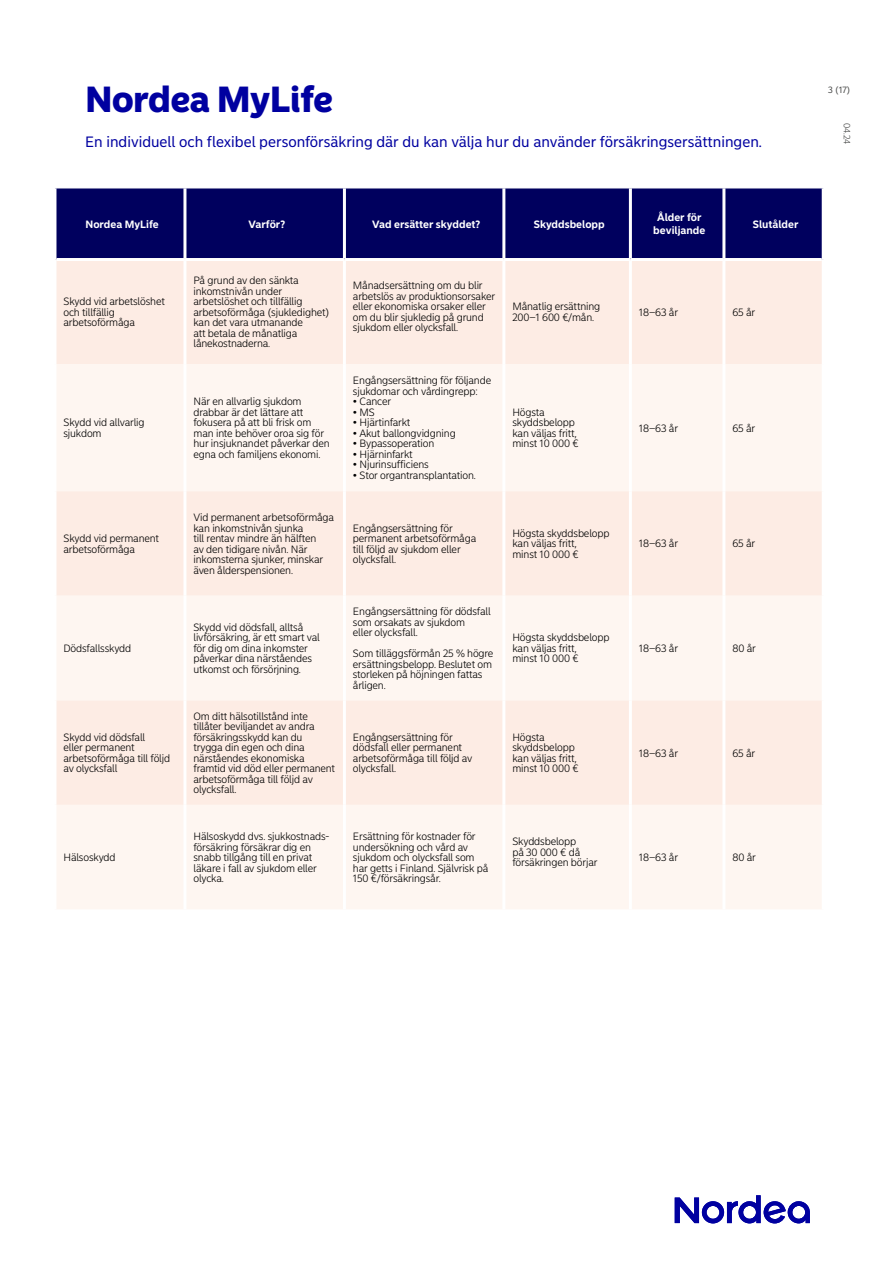
<style>
.page{position:relative;width:893px;height:1263px;background:#fff}
.page>*{position:absolute;margin:0;border:0;box-sizing:border-box;transform-origin:0 0}
.A4_headline__B4___H2{font:900 36px "Nordea Sans Large";color:#0000a0}
.Taulukko_leipis__P{font:14.85px "Nordea Sans Small";color:#0000a0}
.Sivu_3_taulukko_leipis__P{font:300 10.5px/10.5px "Nordea Sans Small";letter-spacing:-.015em;color:#000}
.Table_main_header__P{font:700 10.5px/13.2px "Nordea Sans Small";color:#fff;text-align:center}
.t1{font:9px "Nordea Sans Small";color:#474847}
.t2{font:300 9px "Nordea Sans Small";color:#474847}
</style>
<div class="page">
<div style="left:56px;top:189px;width:766px;height:69px;background:#00005e"></div>
<div style="left:56px;top:261px;width:766px;height:103px;background:#fdece4"></div>
<svg style="left:56px;top:364px;width:766px;height:545px;fill:#fef6f1"></svg>
<hr style="left:183px;top:188px;width:3px;height:70px;background:#fff">
<hr style="left:343px;top:188px;width:3px;height:70px;background:#fff">
<hr style="left:502px;top:188px;width:3px;height:70px;background:#fff">
<hr style="left:629px;top:188px;width:3px;height:70px;background:#fff">
<hr style="left:722px;top:188px;width:3px;height:70px;background:#fff">
<hr style="left:183px;top:261px;width:3px;height:103px;background:#fff">
<hr style="left:343px;top:261px;width:3px;height:103px;background:#fff">
<hr style="left:502px;top:261px;width:3px;height:103px;background:#fff">
<hr style="left:183px;top:491px;width:3px;height:105px;background:#fff">
<hr style="left:343px;top:491px;width:3px;height:105px;background:#fff">
<hr style="left:502px;top:491px;width:3px;height:105px;background:#fff">
<hr style="left:183px;top:596px;width:3px;height:104px;background:#fff">
<hr style="left:343px;top:596px;width:3px;height:104px;background:#fff">
<hr style="left:502px;top:596px;width:3px;height:104px;background:#fff">
<hr style="left:183px;top:700px;width:3px;height:105px;background:#fff">
<hr style="left:343px;top:700px;width:3px;height:105px;background:#fff">
<hr style="left:502px;top:700px;width:3px;height:105px;background:#fff">
<hr style="left:183px;top:805px;width:3px;height:104px;background:#fff">
<hr style="left:343px;top:805px;width:3px;height:104px;background:#fff">
<hr style="left:502px;top:805px;width:3px;height:104px;background:#fff">
<hr style="left:722px;top:261px;width:3px;height:103px;background:#fff">
<hr style="left:722px;top:491px;width:3px;height:105px;background:#fff">
<hr style="left:722px;top:596px;width:3px;height:104px;background:#fff">
<hr style="left:722px;top:700px;width:3px;height:105px;background:#fff">
<hr style="left:722px;top:805px;width:3px;height:104px;background:#fff">
<hr style="left:183px;top:364px;width:3px;height:127px;background:#fff">
<hr style="left:343px;top:364px;width:3px;height:127px;background:#fff">
<hr style="left:502px;top:364px;width:3px;height:127px;background:#fff">
<hr style="left:722px;top:364px;width:3px;height:127px;background:#fff">
<hr style="left:629px;top:261px;width:3px;height:103px;background:#fff">
<hr style="left:629px;top:364px;width:3px;height:127px;background:#fff">
<hr style="left:629px;top:491px;width:3px;height:105px;background:#fff">
<hr style="left:629px;top:596px;width:3px;height:104px;background:#fff">
<hr style="left:629px;top:700px;width:3px;height:105px;background:#fff">
<hr style="left:629px;top:805px;width:3px;height:104px;background:#fff">
<svg style="left:675px;top:1195px;width:135px;height:28px"></svg>
<h2 class="A4_headline__B4___H2" style="left:86px;top:77px;width:248px">Nordea MyLife</h2>
<p class="Taulukko_leipis__P" style="left:85px;top:133px;width:678px">En individuell och flexibel personförsäkring där du kan välja hur du använder försäkringsersättningen.</p>
<p class="Table_main_header__P" style="left:85px;top:217px;width:75px">Nordea MyLife</p>
<p class="Table_main_header__P" style="left:249px;top:217px;width:38px">Varför?</p>
<p class="Table_main_header__P" style="left:372px;top:217px;width:110px">Vad ersätter skyddet?</p>
<p class="Table_main_header__P" style="left:534px;top:217px;width:73px">Skyddsbelopp</p>
<p class="Table_main_header__P" style="left:653px;top:211px;width:53px">Ålder för beviljande</p>
<p class="Table_main_header__P" style="left:753px;top:217px;width:47px">Slutålder</p>
<p class="Sivu_3_taulukko_leipis__P" style="left:63px;top:296px;width:103px">Skydd vid arbetslöshet och tillfällig arbetsoförmåga</p>
<p class="Sivu_3_taulukko_leipis__P" style="left:193px;top:275px;width:138px">På grund av den sänkta inkomstnivån under arbetslöshet och tillfällig arbetsoförmåga (sjukledighet) kan det vara utmanande<br>att betala de månatliga lånekostnaderna.</p>
<p class="Sivu_3_taulukko_leipis__P" style="left:353px;top:281px;width:144px">Månadsersättning om du blir arbetslös av produktionsorsaker eller ekonomiska orsaker eller om du blir sjukledig på grund sjukdom eller olycksfall.</p>
<p class="Sivu_3_taulukko_leipis__P" style="left:512px;top:302px;width:89px">Månatlig ersättning<br>200–1 600 €/mån.</p>
<p class="Sivu_3_taulukko_leipis__P" style="left:639px;top:307px;width:41px">18–63 år</p>
<p class="Sivu_3_taulukko_leipis__P" style="left:732px;top:307px;width:24px">65 år</p>
<p class="Sivu_3_taulukko_leipis__P" style="left:63px;top:417px;width:83px">Skydd vid allvarlig sjukdom</p>
<p class="Sivu_3_taulukko_leipis__P" style="left:193px;top:396px;width:138px">När en allvarlig sjukdom drabbar är det lättare att fokusera på att bli frisk om man inte behöver oroa sig för hur insjuknandet påverkar den egna och familjens ekonomi.</p>
<p class="Sivu_3_taulukko_leipis__P" style="left:353px;top:375px;width:140px">Engångsersättning för följande sjukdomar och vårdingrepp:</p>
<p class="Sivu_3_taulukko_leipis__P" style="left:353px;top:396px;width:40px">• Cancer</p>
<p class="Sivu_3_taulukko_leipis__P" style="left:353px;top:407px;width:23px">• MS</p>
<p class="Sivu_3_taulukko_leipis__P" style="left:353px;top:417px;width:59px">• Hjärtinfarkt</p>
<p class="Sivu_3_taulukko_leipis__P" style="left:353px;top:428px;width:104px">• Akut ballongvidgning</p>
<p class="Sivu_3_taulukko_leipis__P" style="left:353px;top:438px;width:83px">• Bypassoperation</p>
<p class="Sivu_3_taulukko_leipis__P" style="left:353px;top:449px;width:61px">• Hjärninfarkt</p>
<p class="Sivu_3_taulukko_leipis__P" style="left:353px;top:459px;width:77px">• Njurinsufficiens</p>
<p class="Sivu_3_taulukko_leipis__P" style="left:353px;top:470px;width:124px">• Stor organtransplantation.</p>
<p class="Sivu_3_taulukko_leipis__P" style="left:512px;top:407px;width:34px">Högsta</p>
<p class="Sivu_3_taulukko_leipis__P" style="left:512px;top:417px;width:64px">skyddsbelopp</p>
<p class="Sivu_3_taulukko_leipis__P" style="left:512px;top:428px;width:66px">kan väljas fritt,</p>
<p class="Sivu_3_taulukko_leipis__P" style="left:512px;top:438px;width:68px">minst 10 000 €</p>
<p class="Sivu_3_taulukko_leipis__P" style="left:639px;top:423px;width:41px">18–63 år</p>
<p class="Sivu_3_taulukko_leipis__P" style="left:732px;top:423px;width:24px">65 år</p>
<p class="Sivu_3_taulukko_leipis__P" style="left:63px;top:533px;width:97px">Skydd vid permanent arbetsoförmåga</p>
<p class="Sivu_3_taulukko_leipis__P" style="left:193px;top:512px;width:142px">Vid permanent arbetsoförmåga kan inkomstnivån sjunka<br>till rentav mindre än hälften<br>av den tidigare nivån. När inkomsterna sjunker, minskar även ålderspensionen.</p>
<p class="Sivu_3_taulukko_leipis__P" style="left:353px;top:523px;width:125px">Engångsersättning för permanent arbetsoförmåga till följd av sjukdom eller olycksfall.</p>
<p class="Sivu_3_taulukko_leipis__P" style="left:512px;top:528px;width:99px">Högsta skyddsbelopp</p>
<p class="Sivu_3_taulukko_leipis__P" style="left:512px;top:539px;width:66px">kan väljas fritt,</p>
<p class="Sivu_3_taulukko_leipis__P" style="left:512px;top:549px;width:68px">minst 10 000 €</p>
<p class="Sivu_3_taulukko_leipis__P" style="left:639px;top:539px;width:41px">18–63 år</p>
<p class="Sivu_3_taulukko_leipis__P" style="left:732px;top:539px;width:24px">65 år</p>
<p class="Sivu_3_taulukko_leipis__P" style="left:63px;top:643px;width:69px">Dödsfallsskydd</p>
<p class="Sivu_3_taulukko_leipis__P" style="left:193px;top:622px;width:128px">Skydd vid dödsfall, alltså livförsäkring, är ett smart val för dig om dina inkomster påverkar dina närståendes utkomst och försörjning.</p>
<p class="Sivu_3_taulukko_leipis__P" style="left:353px;top:606px;width:139px">Engångsersättning för dödsfall som orsakats av sjukdom</p>
<p class="Sivu_3_taulukko_leipis__P" style="left:353px;top:627px;width:66px">eller olycksfall.</p>
<p class="Sivu_3_taulukko_leipis__P" style="left:353px;top:648px;width:142px">Som tilläggsförmån 25 % högre ersättningsbelopp. Beslutet om storleken på höjningen fattas årligen.</p>
<p class="Sivu_3_taulukko_leipis__P" style="left:512px;top:633px;width:99px">Högsta skyddsbelopp</p>
<p class="Sivu_3_taulukko_leipis__P" style="left:512px;top:643px;width:66px">kan väljas fritt,</p>
<p class="Sivu_3_taulukko_leipis__P" style="left:512px;top:654px;width:68px">minst 10 000 €</p>
<p class="Sivu_3_taulukko_leipis__P" style="left:639px;top:643px;width:41px">18–63 år</p>
<p class="Sivu_3_taulukko_leipis__P" style="left:732px;top:643px;width:25px">80 år</p>
<p class="Sivu_3_taulukko_leipis__P" style="left:63px;top:732px;width:108px">Skydd vid dödsfall<br>eller permanent arbetsoförmåga till följd av olycksfall</p>
<p class="Sivu_3_taulukko_leipis__P" style="left:193px;top:711px;width:143px">Om ditt hälsotillstånd inte tillåter beviljandet av andra försäkringsskydd kan du<br>trygga din egen och dina närståendes ekonomiska framtid vid död eller permanent arbetsoförmåga till följd av olycksfall.</p>
<p class="Sivu_3_taulukko_leipis__P" style="left:353px;top:732px;width:121px">Engångsersättning för dödsfall eller permanent arbetsoförmåga till följd av olycksfall.</p>
<p class="Sivu_3_taulukko_leipis__P" style="left:512px;top:732px;width:34px">Högsta</p>
<p class="Sivu_3_taulukko_leipis__P" style="left:512px;top:742px;width:64px">skyddsbelopp</p>
<p class="Sivu_3_taulukko_leipis__P" style="left:512px;top:753px;width:66px">kan väljas fritt,</p>
<p class="Sivu_3_taulukko_leipis__P" style="left:512px;top:763px;width:68px">minst 10 000 €</p>
<p class="Sivu_3_taulukko_leipis__P" style="left:639px;top:748px;width:41px">18–63 år</p>
<p class="Sivu_3_taulukko_leipis__P" style="left:732px;top:748px;width:24px">65 år</p>
<p class="Sivu_3_taulukko_leipis__P" style="left:63px;top:852px;width:54px">Hälsoskydd</p>
<p class="Sivu_3_taulukko_leipis__P" style="left:193px;top:831px;width:137px">Hälsoskydd dvs. sjukkostnads&shy;försäkring försäkrar dig en snabb tillgång till en privat läkare i fall av sjukdom eller olycka.</p>
<p class="Sivu_3_taulukko_leipis__P" style="left:353px;top:831px;width:137px">Ersättning för kostnader för undersökning och vård av sjukdom och olycksfall som har getts i Finland. Självrisk på<br>150 €/försäkringsår.</p>
<p class="Sivu_3_taulukko_leipis__P" style="left:512px;top:836px;width:86px">Skyddsbelopp<br>på 30 000 € då försäkringen börjar</p>
<p class="Sivu_3_taulukko_leipis__P" style="left:639px;top:852px;width:41px">18–63 år</p>
<p class="Sivu_3_taulukko_leipis__P" style="left:732px;top:852px;width:25px">80 år</p>
<p class="t1" style="left:828px;top:84px;width:24px">3 (17)</p>
<p class="t2" style="left:852px;top:123px;width:23px;rotate:90deg">04.24</p>
</div>
